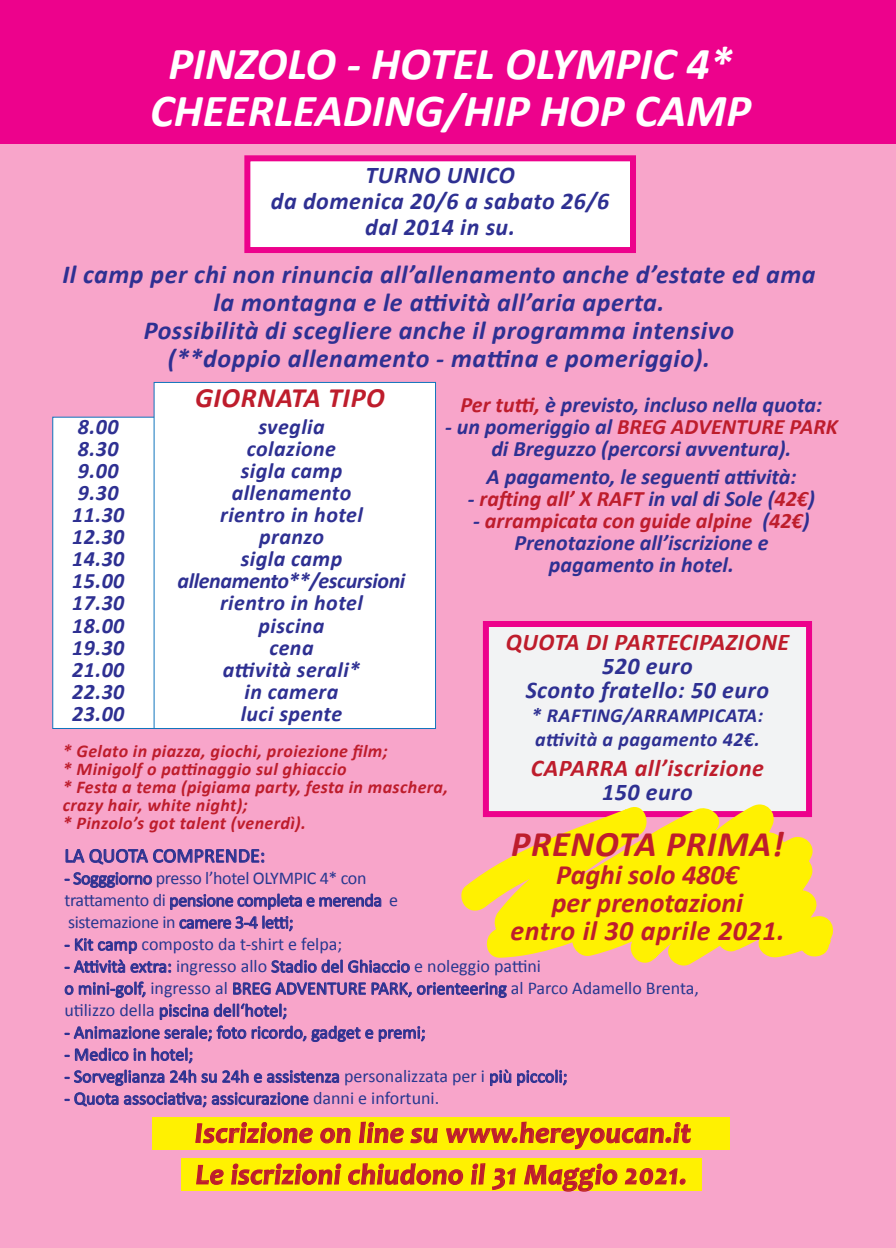
<style>
.page{position:relative;width:896px;height:1248px;background:#fff}
.page>*{position:absolute;margin:0;border:0;box-sizing:border-box;transform-origin:0 0}
.t1{font:italic 700 46px/46px "Calibri";color:#fff;text-align:center}
.t2{font:italic 700 36px "Calibri";letter-spacing:.02em;color:#be1d2c}
.t3{font:italic 700 28.8px "Candara";letter-spacing:.02em;color:#be1d2c}
.t4{font:italic 700 28px/28px "Calibri";color:#be1d2c;text-align:center}
.t5{font:italic 700 28px "Calibri";letter-spacing:.02em;color:#be1d2c}
.t6{font:italic 700 26px/28px "Calibri";letter-spacing:.02em;color:#2e3092;text-align:center}
.t7{font:italic 700 24px/26px "Calibri";letter-spacing:.02em;color:#2e3092;text-align:center}
.t8{font:italic 700 24px "Calibri";letter-spacing:.02em;color:#be1d2c}
.t9{font:italic 700 22px/22px "Calibri";letter-spacing:.02em;color:#2e3092}
.t10{font:italic 700 22px/22px "Calibri";color:#2e3092;text-align:center}
.t11{font:italic 700 22px "Calibri";color:#be1d2c}
.t12{font:italic 700 20px/24px "Calibri";letter-spacing:.02em;color:#2e3092}
.t13{font:20px "Calibri";color:#283890}
.t14{font:18px/22px "Calibri";color:#283890}
.t15{font:italic 700 18px/18px "Calibri";letter-spacing:.02em;color:#be1d2c}
.t16{font:18px/22px "Calibri";letter-spacing:-.02em;color:#283890}
.s1{color:#be1d2c}
.s2{color:#2e3092}
</style>
<div class="page">
<div style="left:0;top:1px;width:896px;height:1246px;background:#f8a5ca"></div>
<div style="left:0;top:0;width:896px;height:143px;background:#ed028c"></div>
<div style="left:181px;top:1158px;width:520px;height:33px;background:#fff101"></div>
<svg style="left:196px;top:1164px;width:28px;height:21px"></svg>
<svg style="left:231px;top:1163px;width:233px;height:22px"></svg>
<svg style="left:471px;top:1163px;width:45px;height:27px"></svg>
<svg style="left:524px;top:1163px;width:94px;height:29px"></svg>
<svg style="left:624px;top:1168px;width:62px;height:17px"></svg>
<div style="left:152px;top:1116px;width:577px;height:33px;background:#fff101"></div>
<svg style="left:195px;top:1122px;width:118px;height:21px"></svg>
<svg style="left:320px;top:1127px;width:31px;height:16px"></svg>
<svg style="left:358px;top:1121px;width:80px;height:22px"></svg>
<svg style="left:446px;top:1121px;width:245px;height:28px"></svg>
<div style="left:483px;top:621px;width:329px;height:196px;background:#f2f3f4;border:6px solid #ed028c"></div>
<div style="left:52px;top:416px;width:346px;height:313px;background:#fff;border:1px solid #1074bc"></div>
<div style="left:154px;top:382px;width:282px;height:347px;background:#fff;border:1px solid #1074bc"></div>
<div style="left:244px;top:155px;width:392px;height:98px;background:#fff;border:6px solid #ed028c"></div>
<svg style="left:461px;top:799px;width:373px;height:167px;fill:#fff101"></svg>
<svg style="left:65px;top:848px;width:199px;height:17px"></svg>
<svg style="left:64px;top:872px;width:88px;height:16px"></svg>
<svg style="left:170px;top:893px;width:211px;height:38px"></svg>
<svg style="left:517px;top:1069px;width:50px;height:17px"></svg>
<svg style="left:64px;top:937px;width:447px;height:170px"></svg>
<h1 class="t1" style="left:150px;top:41px;width:602px">PINZOLO - HOTEL OLYMPIC 4*<br>CHEERLEADING/HIP HOP CAMP</h1>
<h3 class="t7" style="left:271px;top:161px;width:340px">TURNO UNICO<br>da domenica 20/6 a sabato 26/6 dal 2014 in su.</h3>
<h3 class="t6" style="left:62px;top:260px;width:755px">Il camp per chi non rinuncia all’allenamento anche d’estate ed ama la montagna e le attività all’aria aperta.<br>Possibilità di scegliere anche il programma intensivo<br>(**doppio allenamento - mattina e pomeriggio).</h3>
<h3 class="t5" style="left:195px;top:380px;width:191px">GIORNATA TIPO</h3>
<p class="t10" style="left:460px;top:393px;width:363px"><span class="s1">Per tutti,</span> è previsto, incluso nella quota:</p>
<p class="t10" style="left:445px;top:415px;width:394px">- un pomeriggio al <span class="s1">BREG ADVENTURE PARK </span>di Breguzzo (percorsi avventura).</p>
<p class="t10" style="left:486px;top:465px;width:311px">A pagamento, le seguenti attività:</p>
<p class="t11" style="left:468px;top:484px;width:348px"><span class="s2">-</span> rafting all’ X RAFT <span class="s2">in val di Sole (</span>42€<span class="s2">)</span></p>
<p class="t10" style="left:473px;top:509px;width:338px">- <span class="s1">arrampicata con guide alpine</span> (<span class="s1">42€</span>)<br>Prenotazione all’iscrizione e pagamento in hotel.</p>
<p class="t9" style="left:72px;top:416px;width:54px">8.00<br>8.30<br>9.00<br>9.30<br>11.30<br>12.30<br>14.30<br>15.00<br>17.30<br>18.00<br>19.30<br>21.00<br>22.30<br>23.00</p>
<p class="t9" style="left:178px;top:416px;width:229px;text-align:center">sveglia<br>colazione<br>sigla camp<br>allenamento<br>rientro in hotel<br>pranzo<br>sigla camp allenamento**/escursioni rientro in hotel<br>piscina<br>cena<br>attività serali*<br>in camera<br>luci spente</p>
<h3 class="t8" style="left:506px;top:627px;width:285px">QUOTA DI PARTECIPAZIONE</h3>
<h3 class="t7" style="left:525px;top:654px;width:245px;line-height:24px">520 euro<br>Sconto fratello: 50 euro</h3>
<p class="t12" style="left:531px;top:703px;width:233px">* RAFTING/ARRAMPICATA: attività a pagamento 42€.</p>
<h3 class="t8" style="left:531px;top:753px;width:234px">CAPARRA all’iscrizione</h3>
<h3 class="t7" style="left:602px;top:779px;width:92px">150 euro</h3>
<h2 class="t2" style="left:511px;top:820px;width:274px">PRENOTA PRIMA!</h2>
<h3 class="t4" style="left:510px;top:860px;width:276px">Paghi solo 480€<br>per prenotazioni<br>entro il 30 aprile 2021.</h3>
<p class="t15" style="left:63px;top:742px;width:387px">* Gelato in piazza, giochi, proiezione film;<br>* Minigolf o pattinaggio sul ghiaccio<br>* Festa a tema (pigiama party, festa in maschera, crazy hair, white night);<br>* Pinzolo’s got talent (venerdì).</p>
<p class="t13" style="left:64px;top:842px;width:202px">LA QUOTA COMPRENDE:</p>
<p class="t16" style="left:64px;top:867px;width:335px">- Sogggiorno presso l’hotel OLYMPIC 4* con trattamento di pensione completa e merenda e sistemazione in camere 3-4 letti;</p>
<p class="t14" style="left:64px;top:933px;width:279px">- Kit camp composto da t-shirt e felpa;</p>
<p class="t14" style="left:64px;top:955px;width:636px">- Attività extra: ingresso allo Stadio del Ghiaccio e noleggio pattini<br>o mini-golf, ingresso al BREG ADVENTURE PARK, orienteering al Parco Adamello Brenta, utilizzo della piscina dell‘hotel;</p>
<p class="t14" style="left:64px;top:1021px;width:363px">- Animazione serale; foto ricordo, gadget e premi;</p>
<p class="t14" style="left:64px;top:1043px;width:130px">- Medico in hotel;</p>
<p class="t14" style="left:64px;top:1065px;width:504px">- Sorveglianza 24h su 24h e assistenza personalizzata per i più piccoli;</p>
<p class="t14" style="left:64px;top:1087px;width:376px">- Quota associativa; assicurazione danni e infortuni.</p>
<h3 class="t3" style="left:195px;top:1114px;width:497px">Iscrizione on line su www.hereyoucan.it</h3>
<h3 class="t3" style="left:196px;top:1156px;width:492px">Le iscrizioni chiudono il 31 Maggio 2021.</h3>
</div>
